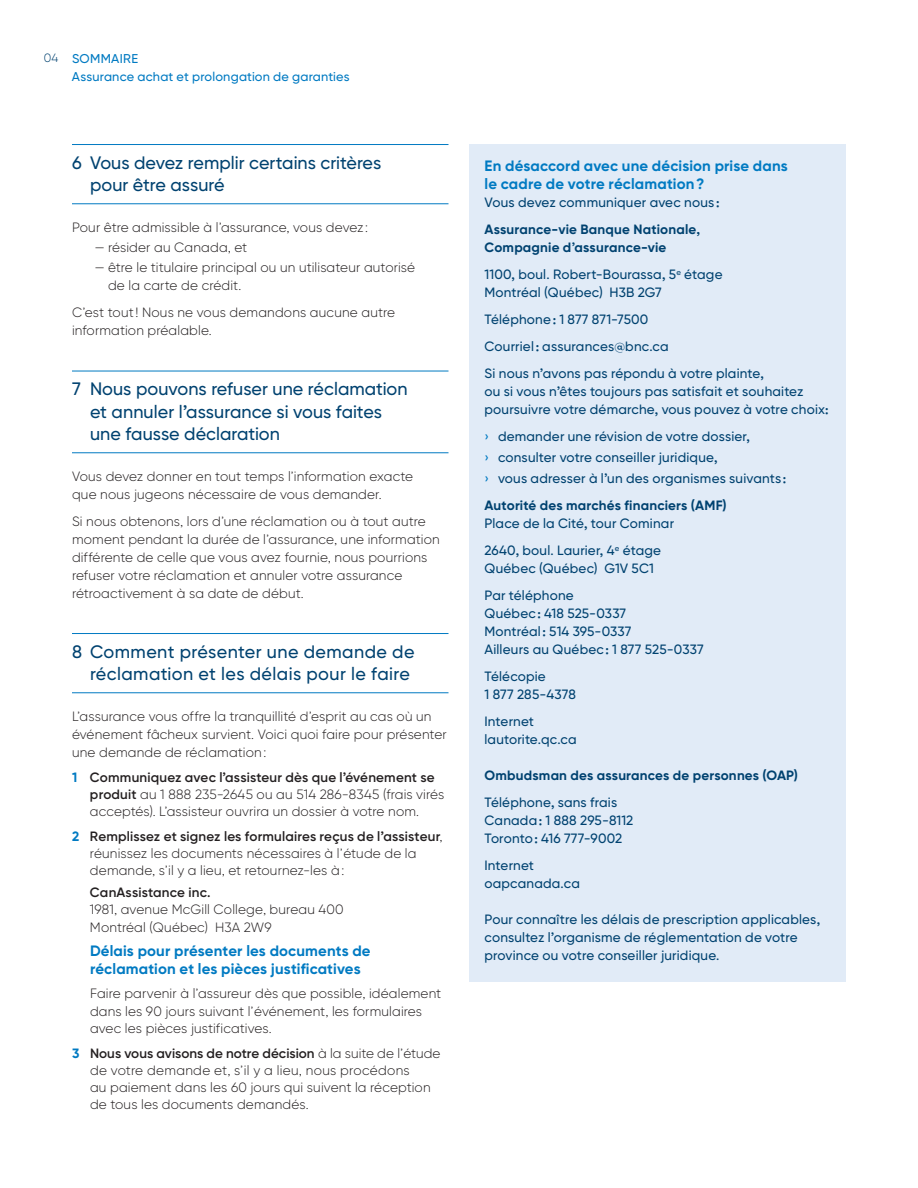
<style>
.page{position:relative;width:918px;height:1188px;background:#fff}
.page>*{position:absolute;margin:0;border:0;box-sizing:border-box;transform-origin:0 0}
.t1{font:500 18px/22.5px "Gilroy BN";letter-spacing:.005em;color:#004270}
.t2{font:700 15px/18px "Gilroy BN";letter-spacing:.01em;color:#007ac2}
.t3{font:300 13.5px/17.2px "Gilroy BN";letter-spacing:.01em;color:#231f20}
.t4{font:500 13.5px/18px "Gilroy BN";letter-spacing:.015em;color:#004270}
.t5{font:700 13.5px/18px "Gilroy BN";letter-spacing:.015em;color:#004270}
.t6{font:600 13.5px "Gilroy BN";letter-spacing:.015em;color:#231f20}
.t7{font:500 12.75px/18px "Gilroy BN";letter-spacing:.015em;color:#007ac2}
.t8{font:300 12px "Gilroy BN";color:#004270}
.s1{font-weight:700;color:#007ac2}
.s2{font-weight:600}
.s3{color:#007ac2}
</style>
<div class="page">
<div style="left:470px;top:144px;width:376px;height:838px;background:#e1ebf7"></div>
<hr style="left:72px;top:144px;width:376px;height:1px;background:#007ac2">
<hr style="left:72px;top:203px;width:376px;height:1px;background:#007ac2">
<hr style="left:72px;top:371px;width:376px;height:1px;background:#007ac2">
<hr style="left:72px;top:452px;width:376px;height:1px;background:#007ac2">
<hr style="left:72px;top:633px;width:376px;height:1px;background:#007ac2">
<hr style="left:72px;top:692px;width:376px;height:1px;background:#007ac2">
<p class="t8" style="left:44px;top:51px;width:16px">04</p>
<p class="t7" style="left:72px;top:49px;width:279px">SOMMAIRE<br>Assurance achat et prolongation de garanties</p>
<h1 class="t1" style="left:90px;top:151px;width:293px;text-indent:-18px">6 Vous devez remplir certains critères pour être assuré</h1>
<p class="t3" style="left:72px;top:218px;width:298px">Pour être admissible à l’assurance, vous devez :</p>
<p class="t3" style="left:95px;top:239px;width:154px">— résider au Canada, et</p>
<p class="t3" style="left:108px;top:259px;width:309px;line-height:18px;text-indent:-14px">— être le titulaire principal ou un utilisateur autorisé de la carte de crédit.</p>
<p class="t3" style="left:72px;top:304px;width:325px;line-height:18px">C’est tout! Nous ne vous demandons aucune autre information préalable.</p>
<h1 class="t1" style="left:90px;top:378px;width:319px;text-indent:-18px">7 Nous pouvons refuser une réclamation et annuler l’assurance si vous faites une fausse déclaration</h1>
<p class="t3" style="left:72px;top:467px;width:343px;line-height:18px">Vous devez donner en tout temps l'information exacte que nous jugeons nécessaire de vous demander.</p>
<p class="t3" style="left:72px;top:512px;width:369px;line-height:18px">Si nous obtenons, lors d’une réclamation ou à tout autre moment pendant la durée de l’assurance, une information différente de celle que vous avez fournie, nous pourrions refuser votre réclamation et annuler votre assurance rétroactivement à sa date de début.</p>
<h1 class="t1" style="left:72px;top:640px;width:344px;text-align:right">8 Comment présenter une demande de réclamation et les délais pour le faire</h1>
<p class="t3" style="left:72px;top:707px;width:376px;line-height:18px">L’assurance vous offre la tranquillité d’esprit au cas où un événement fâcheux survient. Voici quoi faire pour présenter une demande de réclamation:</p>
<p class="t3" style="left:90px;top:768px;width:356px;text-indent:-18px"><span class="s1">1</span> <span class="s2">Communiquez avec l'assisteur dès que l'événement se produit</span> au 1 888 235-2645 ou au 514 286-8345 (frais virés acceptés). L’assisteur ouvrira un dossier à votre nom.</p>
<p class="t3" style="left:90px;top:827px;width:354px;text-indent:-18px"><span class="s1">2</span> <span class="s2">Remplissez et signez les formulaires reçus de l’assisteur</span>, réunissez les documents nécessaires à l’étude de la demande, s’il y a lieu, et retournez-les à:</p>
<p class="t6" style="left:90px;top:884px;width:122px">CanAssistance inc.</p>
<p class="t3" style="left:90px;top:901px;width:255px">1981, avenue McGill College, bureau 400<br>Montréal (Québec) H3A 2W9</p>
<p class="t2" style="left:90px;top:942px;width:282px;line-height:17.2px">Délais pour présenter les documents de réclamation et les pièces justificatives</p>
<p class="t3" style="left:90px;top:985px;width:353px">Faire parvenir à l’assureur dès que possible, idéalement dans les 90 jours suivant l’événement, les formulaires avec les pièces justificatives.</p>
<p class="t3" style="left:90px;top:1044px;width:352px;text-indent:-18px"><span class="s1">3</span> <span class="s2">Nous vous avisons de notre décision</span> à la suite de l’étude de votre demande et, s’il y a lieu, nous procédons<br>au paiement dans les 60 jours qui suivent la réception de tous les documents demandés.</p>
<p class="t2" style="left:484px;top:157px;width:305px">En désaccord avec une décision prise dans le cadre de votre réclamation?</p>
<p class="t4" style="left:484px;top:193px;width:236px">Vous devez communiquer avec nous :</p>
<p class="t5" style="left:484px;top:220px;width:217px">Assurance-vie Banque Nationale,<br>Compagnie d’assurance-vie</p>
<p class="t4" style="left:484px;top:265px;width:240px">1100, boul. Robert-Bourassa, 5<sup>e</sup> étage<br>Montréal (Québec) H3B 2G7</p>
<p class="t4" style="left:485px;top:306px;width:281px;line-height:27px">Téléphone: 1 877 871-7500<br>Courriel : assurances@bnc.ca<br>Si nous n’avons pas répondu à votre plainte,</p>
<p class="t4" style="left:485px;top:382px;width:346px">ou si vous n’êtes toujours pas satisfait et souhaitez poursuivre votre démarche, vous pouvez à votre choix:</p>
<p class="t4" style="left:485px;top:426px;width:303px;line-height:21px"><span class="s3">›</span> demander une révision de votre dossier,<br><span class="s3">›</span> consulter votre conseiller juridique,<br><span class="s3">›</span> vous adresser à l’un des organismes suivants :</p>
<p class="t5" style="left:485px;top:496px;width:244px">Autorité des marchés financiers (AMF)</p>
<p class="t4" style="left:485px;top:510px;width:191px;line-height:27px">Place de la Cité, tour Cominar<br>2640, boul. Laurier, 4<sup>e</sup> étage</p>
<p class="t4" style="left:484px;top:555px;width:171px;line-height:27px">Québec (Québec) G1V 5C1<br>Par téléphone</p>
<p class="t4" style="left:484px;top:604px;width:221px">Québec: 418 525-0337<br>Montréal : 514 395-0337<br>Ailleurs au Québec: 1 877 525-0337</p>
<p class="t4" style="left:484px;top:667px;width:93px">Télécopie<br>1 877 285-4378</p>
<p class="t4" style="left:484px;top:712px;width:94px">Internet lautorite.qc.ca</p>
<p class="t5" style="left:484px;top:766px;width:315px">Ombudsman des assurances de personnes (OAP)</p>
<p class="t4" style="left:484px;top:793px;width:150px">Téléphone, sans frais<br>Canada: 1 888 295-8112<br>Toronto: 416 777-9002</p>
<p class="t4" style="left:484px;top:856px;width:97px">Internet oapcanada.ca</p>
<p class="t4" style="left:484px;top:910px;width:337px">Pour connaître les délais de prescription applicables, consultez l’organisme de réglementation de votre province ou votre conseiller juridique.</p>
</div>
